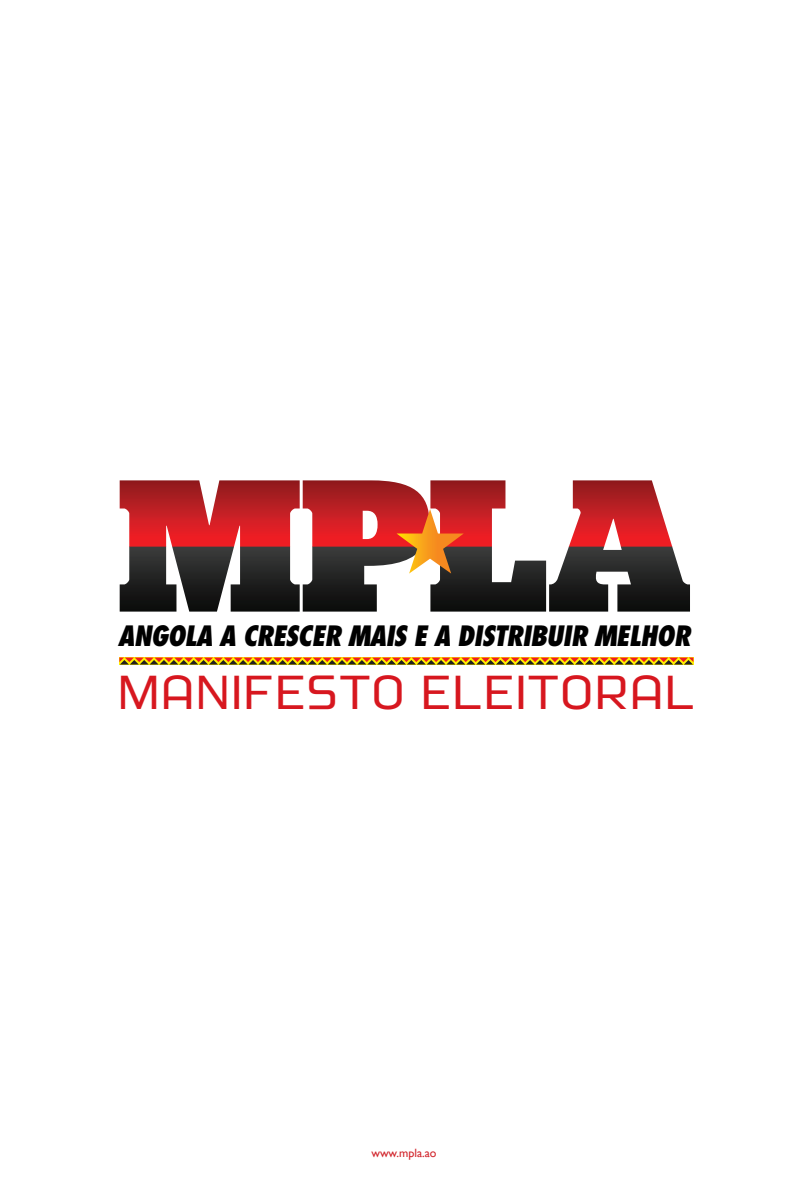
<style>
.page{position:relative;width:808px;height:1191px;background:#fff}
.page>*{position:absolute;margin:0;border:0;box-sizing:border-box;transform-origin:0 0}
.t1{font:48.15px "Morgan Bg 2";letter-spacing:.025em;color:#d7171f}
.t2{font:italic 800 condensed 27.9px "Futura Std";letter-spacing:-.06em;color:#040503}
.t3{font:italic 800 condensed 27.3px "Futura Std";letter-spacing:-.025em;color:#000}
.t4{font:12px "Gill Sans";color:#d1232a}
</style>
<div class="page">
<svg style="left:119px;top:657px;width:574px;height:7px;background:#c68012"></svg>
<svg style="left:120px;top:480px;width:570px;height:131px"></svg>
<p class="t2" style="left:117px;top:612px;width:572px">PARA ANGOLA CRESCER MAIS E DISTRIBUIR MELHOR</p>
<p class="t3" style="left:118px;top:618px;width:574px">ANGOLA A CRESCER MAIS E A DISTRIBUIR MELHOR</p>
<h1 class="t1" style="left:118px;top:665px;width:579px">MANIFESTO ELEITORAL</h1>
<p class="t4" style="left:371px;top:1145px;width:67px">www.mpla.ao</p>
</div>
